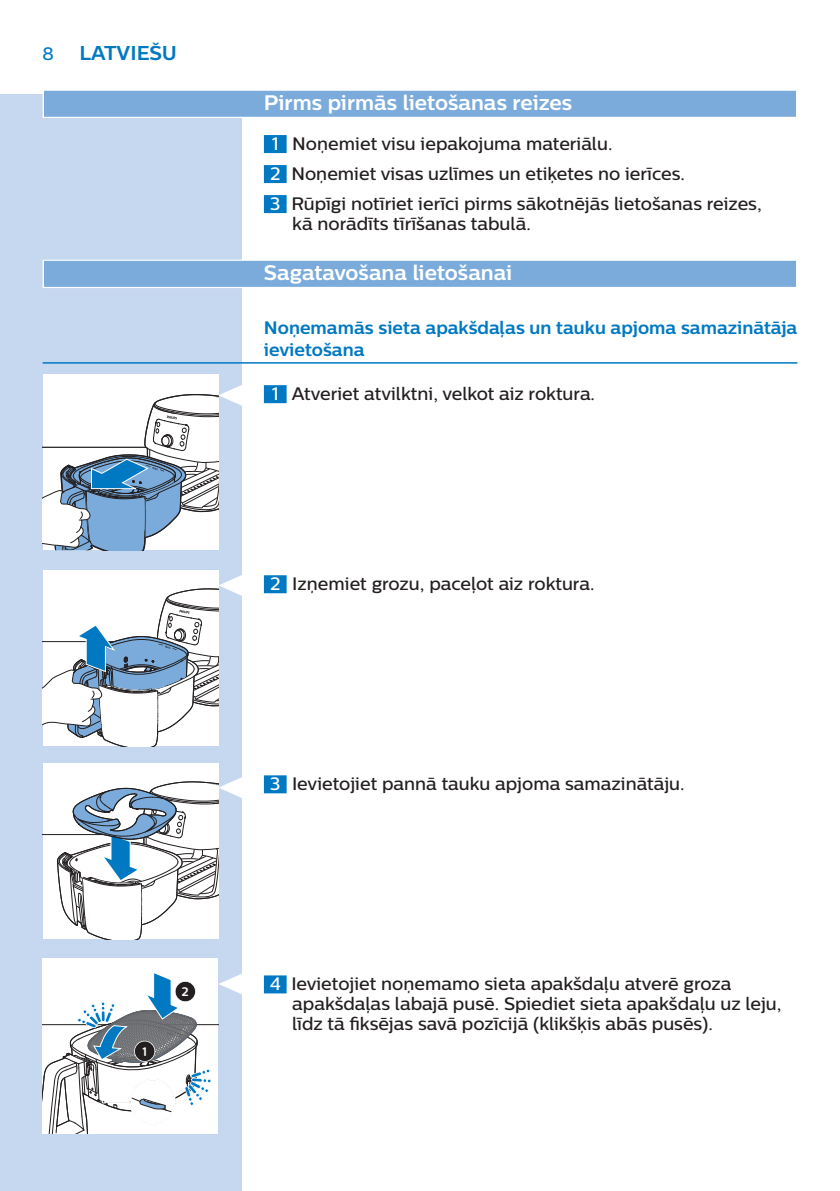
<style>
.page{position:relative;width:840px;height:1191px;background:#fff}
.page>*{position:absolute;margin:0;border:0;box-sizing:border-box;transform-origin:0 0}
.chapter-title-paragr{font:700 21px "Centrale Sans";color:#fff}
.t1{font:700 20px "Centrale Sans";color:#0079c2}
.actionlist-item-para{font:500 18px/20px "Centrale Sans";color:#231f20}
.heading-title-paragr{font:700 18px/22px "Centrale Sans";color:#0079c2}
.t2{font:500 18px "Centrale Sans";color:#0079c2}
.t3{font:700 12.4px "Centrale Sans Rnd";color:#fff}
.s1{color:#fff}
</style>
<div class="page">
<div style="left:0;top:95px;width:241px;height:1096px;background:#c6d8ef"></div>
<div style="left:43px;top:90px;width:754px;height:28px;background:#7aabdb"></div>
<div style="left:264px;top:135px;width:22px;height:18px;background:#0079c2"></div>
<div style="left:264px;top:165px;width:22px;height:18px;background:#0079c2"></div>
<div style="left:264px;top:195px;width:22px;height:18px;background:#0079c2"></div>
<div style="left:43px;top:260px;width:754px;height:28px;background:#7aabdb"></div>
<hr style="left:43px;top:362px;width:754px;height:2px;background:#0079c2">
<div style="left:264px;top:385px;width:22px;height:18px;background:#0079c2"></div>
<div style="left:264px;top:575px;width:22px;height:18px;background:#0079c2"></div>
<div style="left:264px;top:775px;width:22px;height:18px;background:#0079c2"></div>
<div style="left:264px;top:975px;width:22px;height:18px;background:#0079c2"></div>
<div style="left:43px;top:374px;width:175px;height:176px;background:#fff"></div>
<svg style="left:43px;top:384px;width:199px;height:166px"></svg>
<div style="left:43px;top:570px;width:175px;height:176px;background:#fff"></div>
<svg style="left:43px;top:574px;width:199px;height:172px"></svg>
<div style="left:43px;top:763px;width:175px;height:176px;background:#fff"></div>
<hr style="left:43px;top:834px;width:175px;height:1px;background:#231f20">
<svg style="left:56px;top:776px;width:186px;height:163px"></svg>
<div style="left:42px;top:957px;width:176px;height:176px;background:#fff"></div>
<hr style="left:42px;top:1024px;width:176px;height:1px;background:#231f20">
<svg style="left:42px;top:973px;width:169px;height:160px"></svg>
<svg style="left:219px;top:972px;width:23px;height:23px"></svg>
<p class="t2" style="left:43px;top:43px;width:13px">8</p>
<p class="t1" style="left:79px;top:41px;width:99px">LATVIEŠU</p>
<p class="t3" style="left:142px;top:1043px;width:6px">1</p>
<p class="t3" style="left:181px;top:984px;width:9px">2</p>
<p class="chapter-title-paragr" style="left:264px;top:90px;width:309px">Pirms pirmās lietošanas reizes</p>
<p class="actionlist-item-para" style="left:271px;top:133px;width:342px"><span class="s1">1</span> Noņemiet visu iepakojuma materiālu.</p>
<p class="actionlist-item-para" style="left:270px;top:163px;width:416px"><span class="s1">2</span> Noņemiet visas uzlīmes un etiķetes no ierīces.</p>
<p class="actionlist-item-para" style="left:292px;top:193px;width:470px;text-indent:-22px"><span class="s1">3</span> Rūpīgi notīriet ierīci pirms sākotnējās lietošanas reizes, kā norādīts tīrīšanas tabulā.</p>
<p class="chapter-title-paragr" style="left:264px;top:260px;width:250px">Sagatavošana lietošanai</p>
<p class="heading-title-paragr" style="left:264px;top:317px;width:534px">Noņemamās sieta apakšdaļas un tauku apjoma samazinātāja ievietošana</p>
<p class="actionlist-item-para" style="left:271px;top:383px;width:325px"><span class="s1">1</span> Atveriet atvilktni, velkot aiz roktura.</p>
<p class="actionlist-item-para" style="left:270px;top:573px;width:326px"><span class="s1">2</span> Izņemiet grozu, paceļot aiz roktura.</p>
<p class="actionlist-item-para" style="left:270px;top:773px;width:416px"><span class="s1">3</span> Ievietojiet pannā tauku apjoma samazinātāju.</p>
<p class="actionlist-item-para" style="left:292px;top:973px;width:490px;text-indent:-23px"><span class="s1">4</span> Ievietojiet noņemamo sieta apakšdaļu atverē groza apakšdaļas labajā pusē. Spiediet sieta apakšdaļu uz leju, līdz tā fiksējas savā pozīcijā (klikšķis abās pusēs).</p>
</div>
